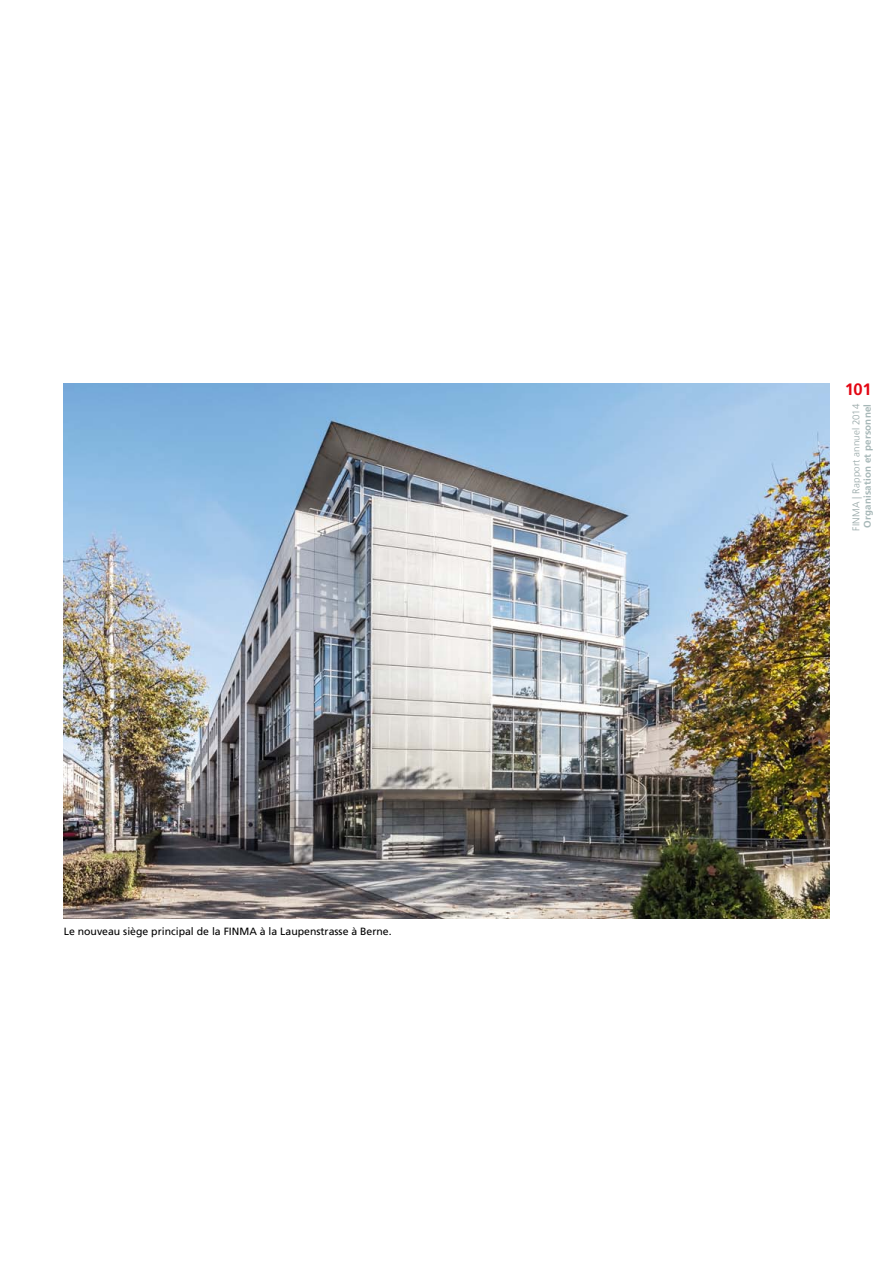
<style>
.page{position:relative;width:893px;height:1263px;background:#fff}
.page>*{position:absolute;margin:0;border:0;box-sizing:border-box;transform-origin:0 0}
.t1{font:700 16.5px "Frutiger LT Com";color:#e30613}
.t2{font:10.5px "Frutiger LT Com";color:#000}
.t3{font:300 9.75px "Frutiger LT Com";letter-spacing:.015em;color:#95a5a5}
.t4{font:700 9.75px "Frutiger LT Com";letter-spacing:.02em;color:#a6b7b7}
</style>
<div class="page">
<img style="left:64px;top:383px;width:765px;height:535px">
<p class="t2" style="left:64px;top:925px;width:329px">Le nouveau siège principal de la FINMA à la Laupenstrasse à Berne.</p>
<h1 class="t1" style="left:845px;top:380px;width:28px">101</h1>
<p class="t3" style="left:851px;top:531px;width:128px;rotate:-90deg">FINMA | Rapport annuel 2014</p>
<p class="t4" style="left:862px;top:528px;width:125px;rotate:-90deg">Organisation et personnel</p>
</div>
